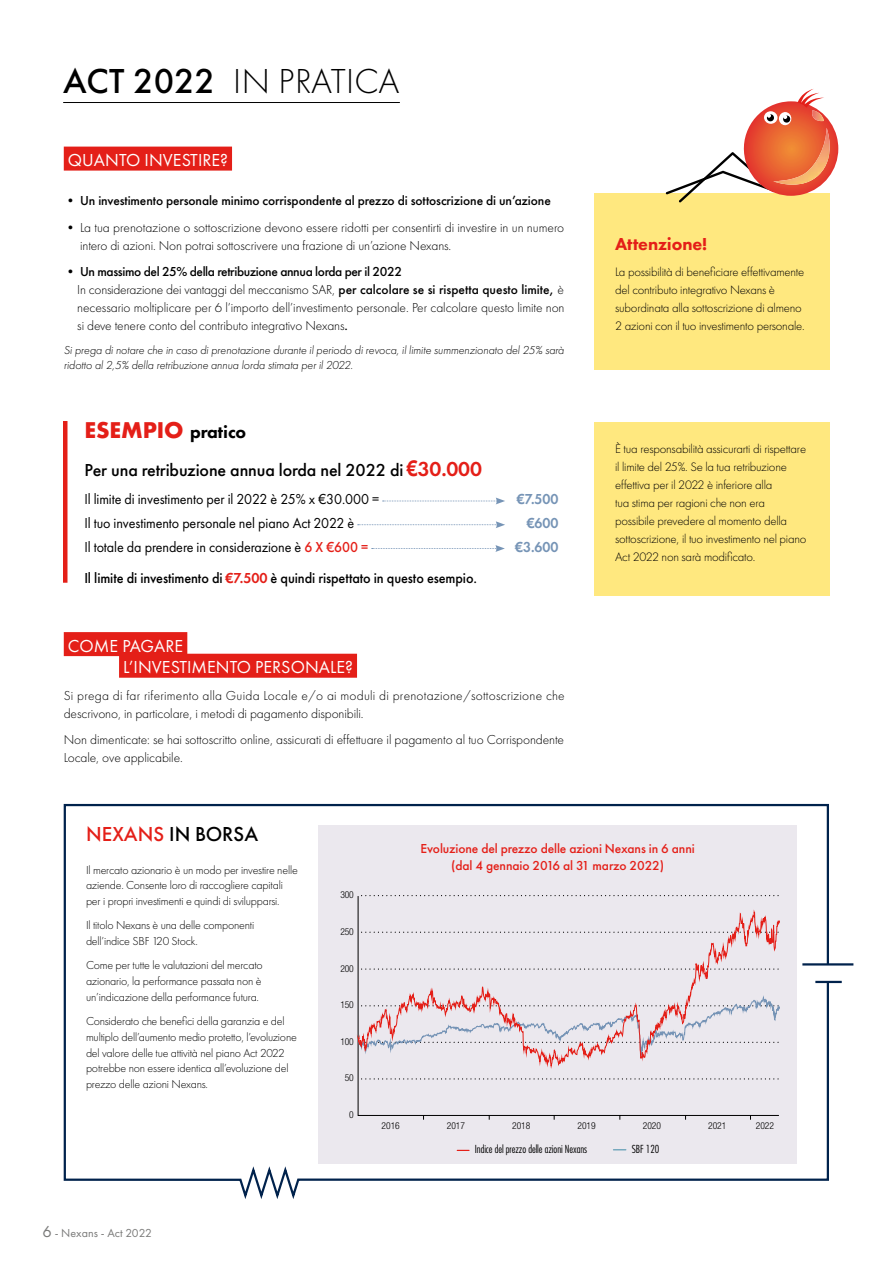
<style>
.page{position:relative;width:893px;height:1263px;background:#fff}
.page>*{position:absolute;margin:0;border:0;box-sizing:border-box;transform-origin:0 0}
.t1{font:300 36px "Futura PT";letter-spacing:.01em;color:#000}
.t2{font:700 21px "Futura";letter-spacing:-.01em;color:#e41f18}
.t3{font:500 21px "Futura PT";letter-spacing:.005em;color:#000}
.t4{font:18px/21.6px "Futura PT";letter-spacing:.005em;color:#fff}
.t5{font:500 18px "Futura PT";letter-spacing:-.005em;color:#000}
.t6{font:800 18px "Futura PT";letter-spacing:-.005em;color:#e41f18}
.t7{font:15px "Futura PT";letter-spacing:-.005em;color:#000;scale:.94 1}
.t8{font:500 15px "Futura PT";letter-spacing:-.005em;color:#000;scale:.95 1}
.t9{font:600 15px "Futura PT";letter-spacing:-.005em;color:#7694b6;scale:.94 1}
.t10{font:300 13.5px/18px "Futura PT";letter-spacing:-.005em;color:#000}
.t11{font:300 13.5px/18px "Futura PT";letter-spacing:.015em;color:#000}
.t12{font:500 13.5px "Futura PT";letter-spacing:-.005em;color:#000}
.t13{font:500 13.5px/16.5px "Futura PT";letter-spacing:-.005em;color:#e41f18;text-align:center}
.t14{font:300 12.75px/18px "Futura PT";letter-spacing:-.015em;color:#000}
.t15{font:300 12px/15.8px "Futura PT";letter-spacing:-.015em;color:#000}
.t16{font:italic 300 12px/15px "Futura PT";letter-spacing:-.005em;color:#000}
.t17{font:12px "Futura PT";color:#7a7a79}
.t18{font:300 condensed 10.8px "Futura";letter-spacing:-.005em;color:#000}
.t19{font:300 condensed 9.6px "Helvetica Neue LT Std";letter-spacing:-.005em;color:#000}
.s1{font-weight:500}
.s2{font-weight:300}
.s3{font-family:"Futura PT";font-weight:800;font-size:18px;color:#000}
.s4{font-weight:600;font-size:23.25px;color:#e41f18}
.s5{font-weight:600;font-size:21px;color:#e41f18}
.s6{font-weight:500;color:#e41f18}
.s7{font-weight:600;color:#e41f18}
.s8{color:#e41f18}
.s9{font-size:16.5px}
</style>
<div class="page">
<div style="left:64px;top:147px;width:168px;height:24px;background:#e41f18"></div>
<hr style="left:63px;top:102px;width:337px;height:1px;background:#000">
<svg style="left:63px;top:803px;width:767px;height:396px"></svg>
<hr style="left:802px;top:963px;width:51px;height:2px;background:#00224c">
<hr style="left:815px;top:981px;width:27px;height:2px;background:#00224c">
<svg style="left:383px;top:497px;width:122px;height:7px"></svg>
<svg style="left:358px;top:521px;width:147px;height:7px"></svg>
<svg style="left:372px;top:545px;width:133px;height:7px"></svg>
<hr style="left:63px;top:421px;width:4px;height:162px;background:#e41f18">
<div style="left:594px;top:422px;width:235px;height:173px;background:#ffe87f"></div>
<div style="left:594px;top:193px;width:235px;height:176px;background:#ffe87f"></div>
<svg style="left:666px;top:89px;width:172px;height:114px"></svg>
<div style="left:64px;top:632px;width:123px;height:24px;background:#e41f18"></div>
<div style="left:119px;top:654px;width:238px;height:24px;background:#e41f18"></div>
<div style="left:358px;top:1089px;width:421px;height:31px;background:#ebe8ee"></div>
<svg style="left:358px;top:863px;width:422px;height:226px;background:#e7dfe5"></svg>
<h1 class="t1" style="left:63px;top:60px;width:338px"><span class="s1">ACT 2022</span> IN PRATICA</h1>
<h3 class="t4" style="left:68px;top:149px;width:162px">QUANTO INVESTIRE?</h3>
<p class="t12" style="left:64px;top:193px;width:489px"><span class="s2">•</span> Un investimento personale minimo corrispondente al prezzo di sottoscrizione di un’azione</p>
<p class="t10" style="left:80px;top:218px;width:486px;text-indent:-16px">• La tua prenotazione o sottoscrizione devono essere ridotti per consentirti di investire in un numero intero di azioni. Non potrai sottoscrivere una frazione di un’azione Nexans.</p>
<p class="t10" style="left:77px;top:263px;width:489px;text-indent:-14px">• <span class="s1">Un massimo del 25% della retribuzione annua lorda per il 2022<br></span>In considerazione dei vantaggi del meccanismo SAR, <span class="s1">per calcolare se si rispetta questo limite,</span> è necessario moltiplicare per 6 l’importo dell’investimento personale. Per calcolare questo limite non si deve tenere conto del contributo integrativo Nexans<span class="s1">.</span></p>
<p class="t16" style="left:64px;top:342px;width:502px">Si prega di notare che in caso di prenotazione durante il periodo di revoca, il limite summenzionato del 25% sarà ridotto al 2,5% della retribuzione annua lorda stimata per il 2022.</p>
<h2 class="t2" style="left:84px;top:415px;width:163px">ESEMPIO <span class="s3">pratico</span></h2>
<h3 class="t5" style="left:84px;top:460px;width:399px">Per una retribuzione annua lorda nel 2022 di <span class="s4">€</span><span class="s5">30.000</span></h3>
<p class="t7" style="left:84px;top:490px;width:315px">Il limite di investimento per il 2022 è 25% x €30.000 =</p>
<p class="t9" style="left:517px;top:490px;width:46px">€7.500</p>
<p class="t7" style="left:84px;top:514px;width:289px">Il tuo investimento personale nel piano Act 2022 è</p>
<p class="t9" style="left:527px;top:514px;width:35px">€600</p>
<p class="t7" style="left:84px;top:538px;width:303px">Il totale da prendere in considerazione è <span class="s6">6 X €600 =</span></p>
<p class="t9" style="left:515px;top:537px;width:47px">€3.600</p>
<p class="t8" style="left:84px;top:569px;width:415px">Il limite di investimento di <span class="s7">€7.500</span> è quindi rispettato in questo esempio.</p>
<h3 class="t4" style="left:123px;top:635px;width:231px;text-indent:-55px">COME PAGARE<br>L’INVESTIMENTO PERSONALE?</h3>
<p class="t11" style="left:64px;top:686px;width:502px">Si prega di far riferimento alla Guida Locale e/o ai moduli di prenotazione/sottoscrizione che descrivono, in particolare, i metodi di pagamento disponibili.</p>
<p class="t10" style="left:64px;top:731px;width:502px">Non dimenticate: se hai sottoscritto online, assicurati di effettuare il pagamento al tuo Corrispondente<br>Locale, ove applicabile.</p>
<h3 class="t6" style="left:615px;top:233px;width:93px">Attenzione!</h3>
<p class="t14" style="left:615px;top:263px;width:191px">La possibilità di beneficiare effettivamente del contributo integrativo Nexans è subordinata alla sottoscrizione di almeno 2 azioni con il tuo investimento personale.</p>
<p class="t14" style="left:615px;top:440px;width:193px">È tua responsabilità assicurarti di rispettare il limite del 25%. Se la tua retribuzione effettiva per il 2022 è inferiore alla<br>tua stima per ragioni che non era possibile prevedere al momento della sottoscrizione, il tuo investimento nel piano Act 2022 non sarà modificato.</p>
<h2 class="t3" style="left:86px;top:821px;width:174px"><span class="s8">NEXANS</span> IN BORSA</h2>
<p class="t15" style="left:86px;top:862px;width:213px">Il mercato azionario è un modo per investire nelle aziende. Consente loro di raccogliere capitali per i propri investimenti e quindi di svilupparsi.</p>
<p class="t15" style="left:86px;top:918px;width:170px">Il titolo Nexans è una delle componenti dell’indice SBF 120 Stock.</p>
<p class="t15" style="left:86px;top:958px;width:178px;text-align:justify">Come per tutte le valutazioni del mercato azionario, la performance passata non è un’indicazione della performance futura.</p>
<p class="t15" style="left:86px;top:1013px;width:212px">Considerato che benefici della garanzia e del multiplo dell’aumento medio protetto, l’evoluzione del valore delle tue attività nel piano Act 2022 potrebbe non essere identica all’evoluzione del prezzo delle azioni Nexans.</p>
<p class="t17" style="left:43px;top:1226px;width:111px"><span class="s9">6</span> - Nexans - Act 2022</p>
<p class="t19" style="left:340px;top:889px;width:15px">300</p>
<p class="t19" style="left:340px;top:926px;width:15px">250</p>
<p class="t19" style="left:340px;top:962px;width:15px">200</p>
<p class="t19" style="left:340px;top:999px;width:15px">150</p>
<p class="t19" style="left:340px;top:1036px;width:15px">100</p>
<p class="t19" style="left:345px;top:1072px;width:11px">50</p>
<p class="t19" style="left:349px;top:1109px;width:6px">0</p>
<p class="t13" style="left:420px;top:840px;width:276px">Evoluzione del prezzo delle azioni Nexans in 6 anni (dal 4 gennaio 2016 al 31 marzo 2022)</p>
<p class="t19" style="left:382px;top:1120px;width:20px">2016</p>
<p class="t19" style="left:447px;top:1120px;width:20px">2017</p>
<p class="t19" style="left:512px;top:1120px;width:20px">2018</p>
<p class="t19" style="left:578px;top:1120px;width:20px">2019</p>
<p class="t19" style="left:643px;top:1120px;width:20px">2020</p>
<p class="t19" style="left:708px;top:1120px;width:20px">2021</p>
<p class="t19" style="left:756px;top:1120px;width:20px">2022</p>
<p class="t18" style="left:475px;top:1143px;width:114px">Indice del prezzo delle azioni Nexans</p>
<p class="t18" style="left:632px;top:1143px;width:29px">SBF 120</p>
</div>
